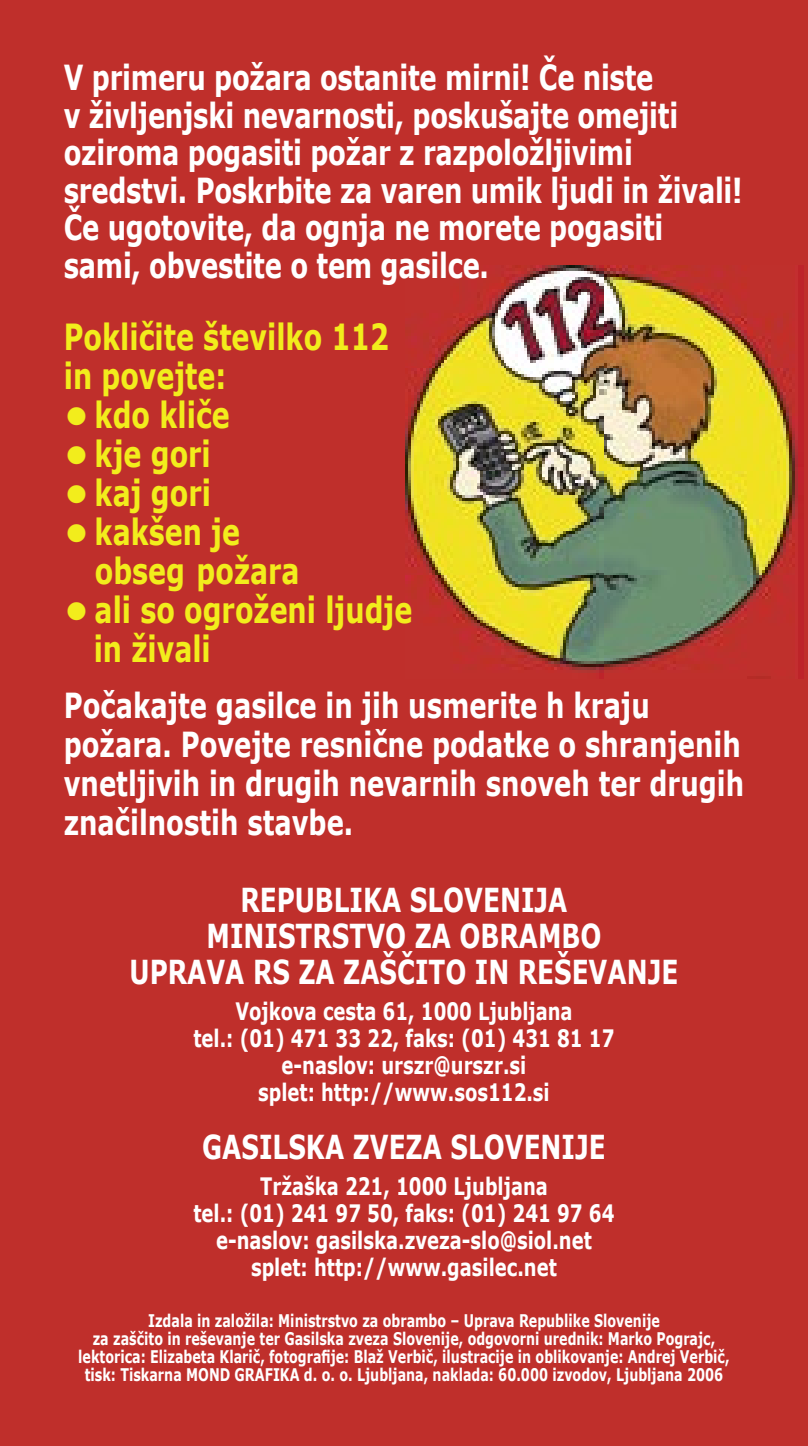
<style>
.page{position:relative;width:808px;height:1446px;background:#bf2f2b}
.page>*{position:absolute;margin:0;border:0;box-sizing:border-box;transform-origin:0 0}
.t1{font:700 36px/39px "Verdana";color:#f2ed1c}
.t2{font:700 36px/39px "Verdana";color:#f2ed1c;scale:.75 1}
.t3{font:700 34.5px/37.5px "Verdana";letter-spacing:-.01em;color:#fff;scale:.75 1}
.t4{font:700 33px/36px "Verdana";color:#fff;text-align:center;scale:.75 1}
.t5{font:700 24px/27px "Verdana";color:#fff;text-align:center;scale:.75 1}
.t6{font:700 17.4px/18px "Verdana";color:#fff;text-align:center;scale:.73 1}
</style>
<div class="page">
<img style="left:406px;top:265px;width:397px;height:414px">
<p class="t3" style="left:64px;top:58px;width:907px">V primeru požara ostanite mirni! Če niste<br>v življenjski nevarnosti, poskušajte omejiti oziroma pogasiti požar z razpoložljivimi sredstvi. Poskrbite za varen umik ljudi in živali!<br>Če ugotovite, da ognja ne morete pogasiti sami, obvestite o tem gasilce.</p>
<p class="t2" style="left:64px;top:316px;width:435px">Pokličite številko 112 in povejte:</p>
<p class="t1" style="left:64px;top:394px;width:168px">• kdo kliče</p>
<p class="t1" style="left:64px;top:433px;width:149px">• kje gori</p>
<p class="t1" style="left:64px;top:472px;width:149px">• kaj gori</p>
<p class="t1" style="left:95px;top:511px;width:206px;text-indent:-31px">• kakšen je obseg požara</p>
<p class="t1" style="left:94px;top:589px;width:320px;text-indent:-30px">• ali so ogroženi ljudje in živali</p>
<p class="t3" style="left:64px;top:685px;width:909px;line-height:39px">Počakajte gasilce in jih usmerite h kraju požara. Povejte resnične podatke o shranjenih vnetljivih in drugih nevarnih snoveh ter drugih značilnostih stavbe.</p>
<p class="t4" style="left:130px;top:881px;width:733px">REPUBLIKA SLOVENIJA<br>MINISTRSTVO ZA OBRAMBO<br>UPRAVA RS ZA ZAŠČITO IN REŠEVANJE</p>
<p class="t5" style="left:193px;top:996px;width:563px">Vojkova cesta 61, 1000 Ljubljana<br>tel.: (01) 471 33 22, faks: (01) 431 81 17 e-naslov: urszr@urszr.si<br>splet: http://www.sos112.si</p>
<p class="t4" style="left:202px;top:1128px;width:539px">GASILSKA ZVEZA SLOVENIJE</p>
<p class="t5" style="left:193px;top:1171px;width:563px">Tržaška 221, 1000 Ljubljana<br>tel.: (01) 241 97 50, faks: (01) 241 97 64 e-naslov: gasilska.zveza-slo@siol.net splet: http://www.gasilec.net</p>
<p class="t6" style="left:78px;top:1310px;width:894px">Izdala in založila: Ministrstvo za obrambo – Uprava Republike Slovenije<br>za zaščito in reševanje ter Gasilska zveza Slovenije, odgovorni urednik: Marko Pograjc, lektorica: Elizabeta Klarič, fotografije: Blaž Verbič, ilustracije in oblikovanje: Andrej Verbič, tisk: Tiskarna MOND GRAFIKA d. o. o. Ljubljana, naklada: 60.000 izvodov, Ljubljana 2006</p>
</div>
